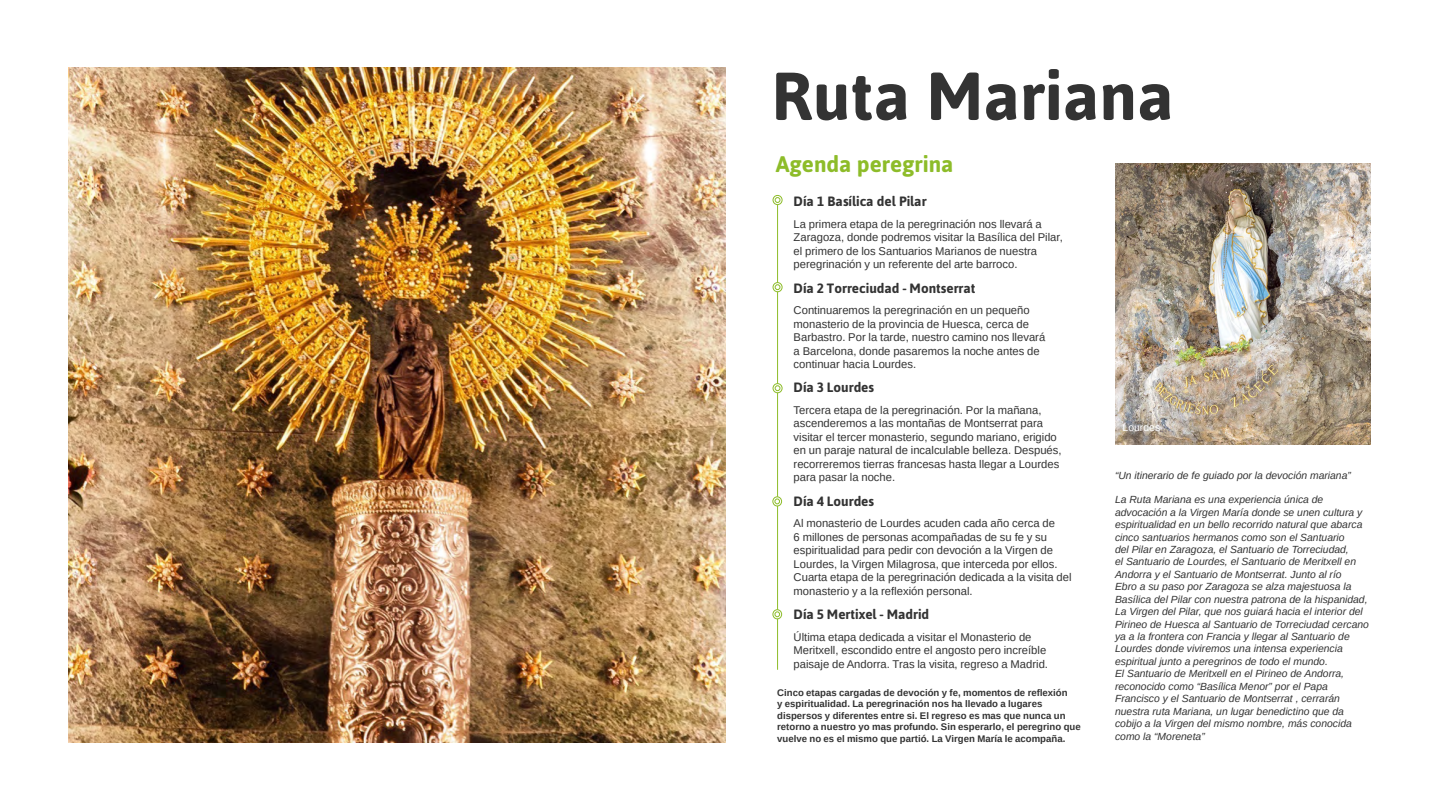
<style>
.page{position:relative;width:1440px;height:810px;background:#fff}
.page>*{position:absolute;margin:0;border:0;box-sizing:border-box;transform-origin:0 0}
.t1{font:700 67.5px "Asap";color:#333}
.t2{font:700 22.5px "Asap";color:#8dbc29}
.t3{font:700 13.5px "Asap";color:#333}
.t4{font:11.25px/13.5px "Arimo";color:#333}
.t5{font:10.43px "Arimo";color:#fff}
.t6{font:italic 10.35px/12.5px "Arimo";color:#333}
.t7{font:700 9.6px/11.6px "Arimo";color:#333}
</style>
<div class="page">
<img style="left:68px;top:68px;width:657px;height:674px">
<hr style="left:777px;top:205px;width:1px;height:465px;background:#8dbc29">
<div style="left:773px;top:195px;width:9px;height:10px;border:1px solid #8dbc29;border-radius:50%"></div>
<svg style="left:775px;top:197px;width:5px;height:6px"></svg>
<div style="left:773px;top:282px;width:9px;height:10px;border:1px solid #8dbc29;border-radius:50%"></div>
<svg style="left:775px;top:284px;width:5px;height:6px"></svg>
<div style="left:773px;top:383px;width:9px;height:10px;border:1px solid #8dbc29;border-radius:50%"></div>
<svg style="left:775px;top:385px;width:5px;height:6px"></svg>
<div style="left:773px;top:496px;width:9px;height:10px;border:1px solid #8dbc29;border-radius:50%"></div>
<svg style="left:775px;top:499px;width:5px;height:5px"></svg>
<img style="left:1115px;top:164px;width:256px;height:280px">
<div style="left:773px;top:609px;width:9px;height:10px;border:1px solid #8dbc29;border-radius:50%"></div>
<svg style="left:775px;top:611px;width:5px;height:6px"></svg>
<h1 class="t1" style="left:772px;top:57px;width:404px">Ruta Mariana</h1>
<h2 class="t2" style="left:776px;top:151px;width:179px">Agenda peregrina</h2>
<p class="t3" style="left:794px;top:194px;width:135px">Día 1 Basílica del Pilar</p>
<p class="t4" style="left:794px;top:217px;width:271px">La primera etapa de la peregrinación nos llevará a Zaragoza, donde podremos visitar la Basílica del Pilar, el primero de los Santuarios Marianos de nuestra peregrinación y un referente del arte barroco.</p>
<p class="t3" style="left:794px;top:280px;width:183px">Día 2 Torreciudad - Montserrat</p>
<p class="t4" style="left:794px;top:304px;width:253px">Continuaremos la peregrinación en un pequeño monasterio de la provincia de Huesca, cerca de Barbastro. Por la tarde, nuestro camino nos llevará a Barcelona, donde pasaremos la noche antes de continuar hacia Lourdes.</p>
<p class="t3" style="left:794px;top:380px;width:82px">Día 3 Lourdes</p>
<p class="t4" style="left:794px;top:403px;width:269px">Tercera etapa de la peregrinación. Por la mañana, ascenderemos a las montañas de Montserrat para visitar el tercer monasterio, segundo mariano, erigido en un paraje natural de incalculable belleza. Después, recorreremos tierras francesas hasta llegar a Lourdes para pasar la noche.</p>
<p class="t3" style="left:794px;top:493px;width:82px">Día 4 Lourdes</p>
<p class="t4" style="left:794px;top:517px;width:279px">Al monasterio de Lourdes acuden cada año cerca de<br>6 millones de personas acompañadas de su fe y su espiritualidad para pedir con devoción a la Virgen de Lourdes, la Virgen Milagrosa, que interceda por ellos.<br>Cuarta etapa de la peregrinación dedicada a la visita del monasterio y a la reflexión personal.</p>
<p class="t3" style="left:794px;top:606px;width:137px">Día 5 Mertixel - Madrid</p>
<p class="t4" style="left:794px;top:630px;width:256px">Última etapa dedicada a visitar el Monasterio de<br>Meritxell, escondido entre el angosto pero increíble paisaje de Andorra. Tras la visita, regreso a Madrid.</p>
<p class="t5" style="left:1123px;top:420px;width:39px">Lourdes</p>
<p class="t6" style="left:1115px;top:469px;width:237px">“Un itinerario de fe guiado por la devoción mariana”</p>
<p class="t6" style="left:1115px;top:493px;width:255px">La Ruta Mariana es una experiencia única de advocación a la Virgen María donde se unen cultura y espiritualidad en un bello recorrido natural que abarca cinco santuarios hermanos como son el Santuario<br>del Pilar en Zaragoza, el Santuario de Torreciudad,<br>el Santuario de Lourdes, el Santuario de Meritxell en Andorra y el Santuario de Montserrat. Junto al río<br>Ebro a su paso por Zaragoza se alza majestuosa la Basílica del Pilar con nuestra patrona de la hispanidad, La Virgen del Pilar, que nos guiará hacia el interior del Pirineo de Huesca al Santuario de Torreciudad cercano ya a la frontera con Francia y llegar al Santuario de Lourdes donde viviremos una intensa experiencia espiritual junto a peregrinos de todo el mundo.<br>El Santuario de Meritxell en el Pirineo de Andorra, reconocido como “Basílica Menor” por el Papa Francisco y el Santuario de Montserrat , cerrarán nuestra ruta Mariana, un lugar benedictino que da cobijo a la Virgen del mismo nombre, más conocida como la “Moreneta”</p>
<p class="t7" style="left:777px;top:687px;width:305px">Cinco etapas cargadas de devoción y fe, momentos de reflexión<br>y espiritualidad. La peregrinación nos ha llevado a lugares dispersos y diferentes entre si. El regreso es mas que nunca un retorno a nuestro yo mas profundo. Sin esperarlo, el peregrino que vuelve no es el mismo que partió. La Virgen María le acompaña.</p>
</div>
